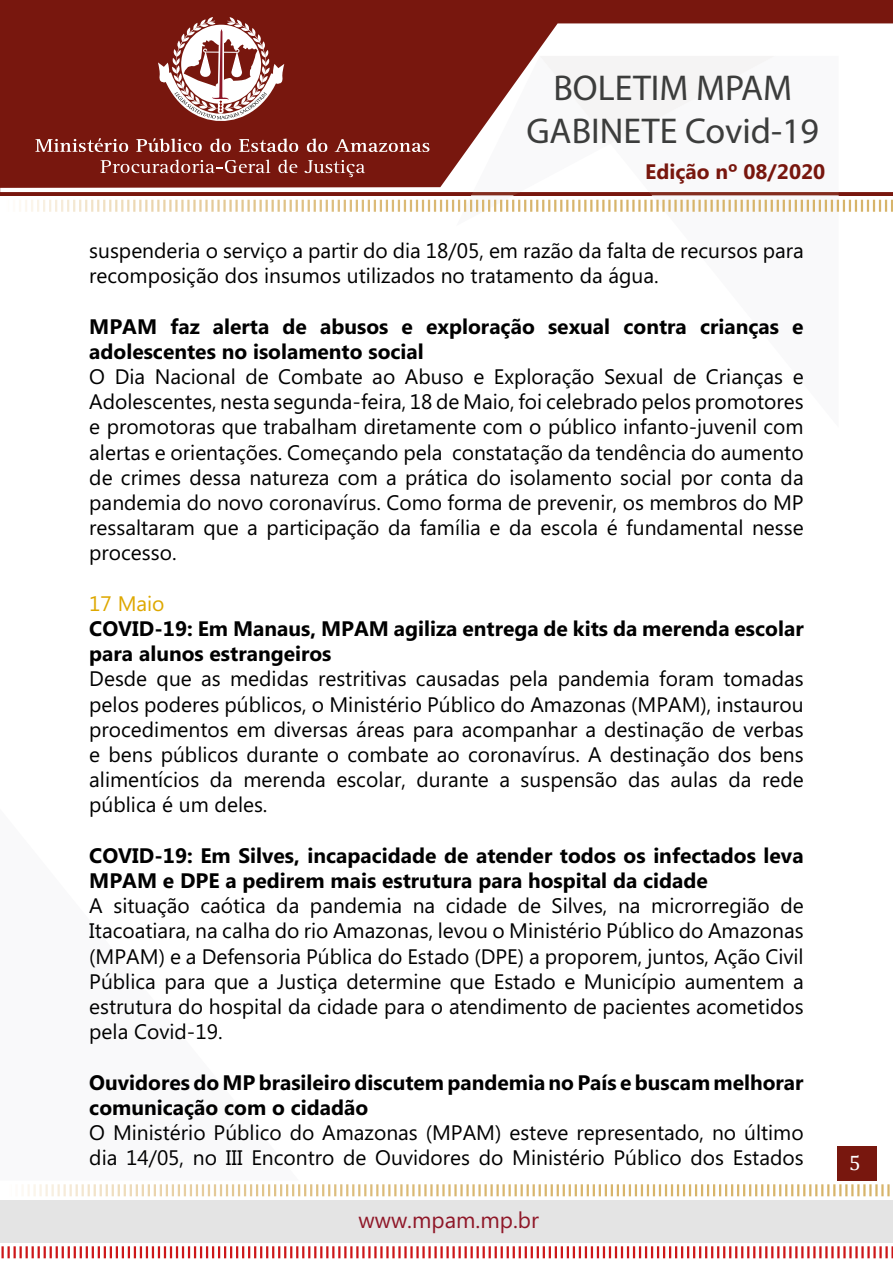
<style>
.page{position:relative;width:893px;height:1263px;background:#fff}
.page>*{position:absolute;margin:0;border:0;box-sizing:border-box;transform-origin:0 0}
.t1{font:36px/43.2px "Myriad Pro";color:#3c3d3c;text-align:center}
.t2{font:22.5px "Microsoft Phags Pa";color:#8f1728}
.t3{font:21px/25.2px "Microsoft Phags Pa";color:#000;text-align:justify}
.t4{font:700 21px/25.2px "Microsoft Phags Pa";color:#000}
.t5{font:700 21px "Microsoft Phags Pa";color:#78170e}
.t6{font:21px "Microsoft Phags Pa";color:#dea800}
.t7{font:21px "Cambria";color:#fff}
</style>
<div class="page">
<div style="left:837px;top:1146px;width:40px;height:34px;background:#78170e"></div>
<div style="left:0;top:0;width:893px;height:195px;background:#78170e"></div>
<div style="left:1px;top:1200px;width:892px;height:43px;background:#e4e4e4"></div>
<svg style="left:2px;top:1246px;width:891px;height:12px"></svg>
<svg style="left:22px;top:1184px;width:868px;height:12px"></svg>
<svg style="left:1px;top:17px;width:892px;height:195px"></svg>
<h1 class="t1" style="left:526px;top:65px;width:294px">BOLETIM MPAM<br>GABINETE Covid-19</h1>
<p class="t5" style="left:645px;top:157px;width:181px">Edição nº 08/2020</p>
<p class="t3" style="left:89px;top:237px;width:716px">suspenderia o serviço a partir do dia 18/05, em razão da falta de recursos para recomposição dos insumos utilizados no tratamento da água.</p>
<p class="t4" style="left:89px;top:312px;width:716px">MPAM faz alerta de abusos e exploração sexual contra crianças e adolescentes no isolamento social</p>
<p class="t3" style="left:89px;top:363px;width:716px">O Dia Nacional de Combate ao Abuso e Exploração Sexual de Crianças e Adolescentes, nesta segunda-feira, 18 de Maio, foi celebrado pelos promotores e promotoras que trabalham diretamente com o público infanto-juvenil com alertas e orientações. Começando pela constatação da tendência do aumento de crimes dessa natureza com a prática do isolamento social por conta da pandemia do novo coronavírus. Como forma de prevenir, os membros do MP ressaltaram que a participação da família e da escola é fundamental nesse processo.</p>
<p class="t6" style="left:89px;top:589px;width:77px">17 Maio</p>
<p class="t4" style="left:89px;top:615px;width:716px">COVID-19: Em Manaus, MPAM agiliza entrega de kits da merenda escolar para alunos estrangeiros</p>
<p class="t3" style="left:89px;top:665px;width:716px">Desde que as medidas restritivas causadas pela pandemia foram tomadas pelos poderes públicos, o Ministério Público do Amazonas (MPAM), instaurou procedimentos em diversas áreas para acompanhar a destinação de verbas e bens públicos durante o combate ao coronavírus. A destinação dos bens alimentícios da merenda escolar, durante a suspensão das aulas da rede pública é um deles.</p>
<p class="t4" style="left:89px;top:842px;width:716px">COVID-19: Em Silves, incapacidade de atender todos os infectados leva<br>MPAM e DPE a pedirem mais estrutura para hospital da cidade</p>
<p class="t3" style="left:89px;top:892px;width:716px">A situação caótica da pandemia na cidade de Silves, na microrregião de Itacoatiara, na calha do rio Amazonas, levou o Ministério Público do Amazonas (MPAM) e a Defensoria Pública do Estado (DPE) a proporem, juntos, Ação Civil Pública para que a Justiça determine que Estado e Município aumentem a estrutura do hospital da cidade para o atendimento de pacientes acometidos pela Covid-19.</p>
<p class="t4" style="left:89px;top:1068px;width:716px">Ouvidores do MP brasileiro discutem pandemia no País e buscam melhorar comunicação com o cidadão</p>
<p class="t3" style="left:89px;top:1119px;width:716px">O Ministério Público do Amazonas (MPAM) esteve representado, no último dia 14/05, no III Encontro de Ouvidores do Ministério Público dos Estados</p>
<p class="t2" style="left:358px;top:1204px;width:182px">www.mpam.mp.br</p>
<p class="t7" style="left:849px;top:1151px;width:13px">5</p>
</div>
